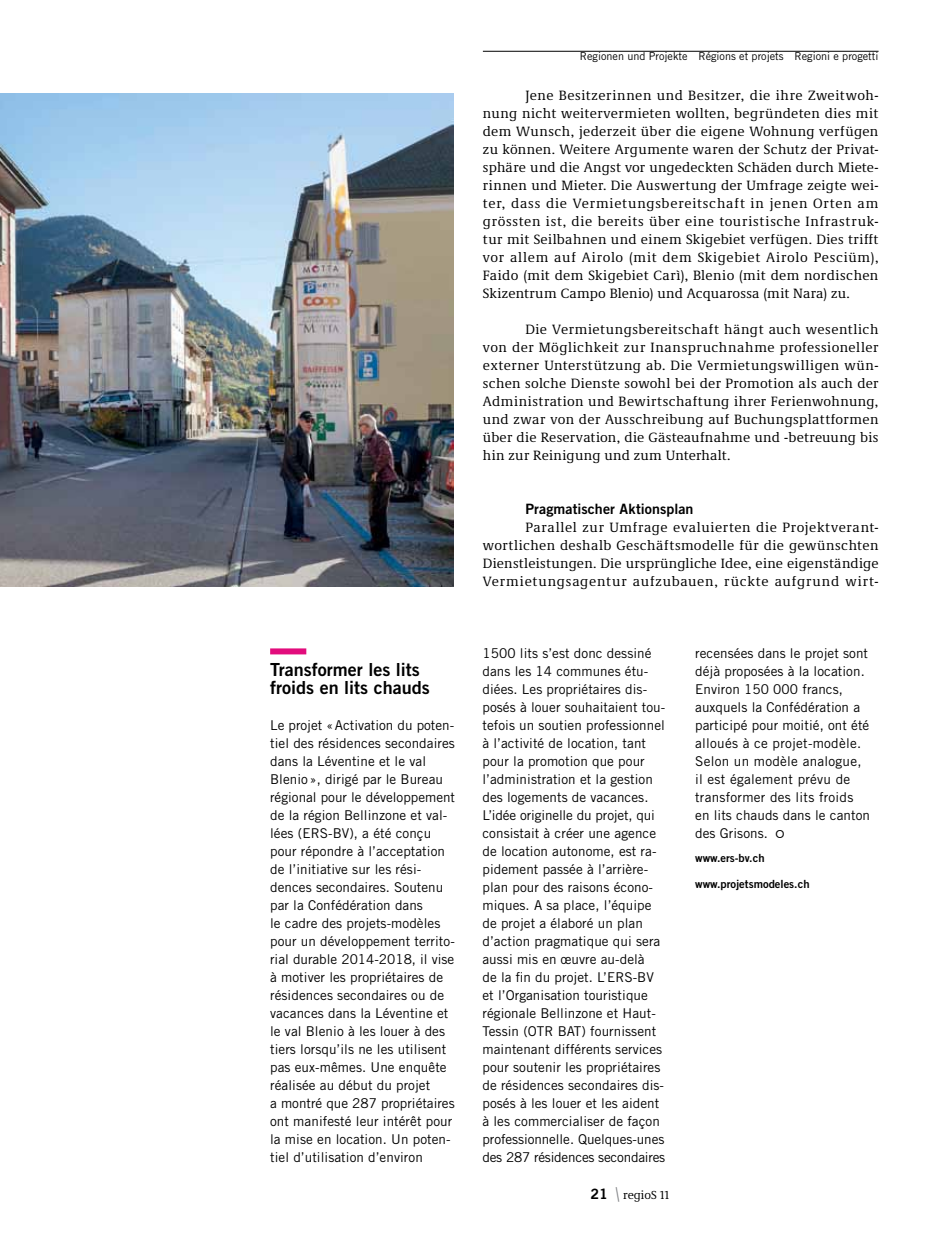
<style>
.page{position:relative;width:936px;height:1234px;background:#fff}
.page>*{position:absolute;margin:0;border:0;box-sizing:border-box;transform-origin:0 0}
.t1{font:18px/18px "Trade Gothic Bold Two";color:#000}
.t2{font:14.25px "Trade Gothic Bold Two";letter-spacing:.005em;color:#000}
.t3{font:13.8px/18px "Demos Next Pro";letter-spacing:.03em;color:#000;text-align:justify}
.t4{font:13.5px/18px "Trade Gothic";letter-spacing:.005em;color:#000}
.t5{font:12px "Demos Next Pro";color:#000}
.t6{font:11.25px "Trade Gothic Bold Two";color:#000}
.t7{font:10.8px "Trade Gothic";color:#000}
.s1{font-family:"Zine Sans Display OT";font-weight:500;font-size:12px}
.s2{font-family:"Trade Gothic Bold Two";font-size:14.25px}
.s3{font-size:15px;color:#808285}
</style>
<div class="page">
<img style="left:0;top:94px;width:453px;height:492px">
<hr style="left:483px;top:51px;width:395px;height:1px;background:#000">
<div style="left:270px;top:648px;width:36px;height:6px;background:#e20c7c"></div>
<h1 class="t1" style="left:270px;top:660px;width:161px">Transformer les lits froids en lits chauds</h1>
<p class="t4" style="left:270px;top:716px;width:186px">Le projet «Activation du poten&shy;tiel des résidences secondaires dans la Léventine et le val<br>Blenio », dirigé par le Bureau régional pour le développement de la région Bellinzone et val&shy;lées (ERS-BV), a été conçu pour répondre à l’acceptation de l’initiative sur les rési&shy;dences secondaires. Soutenu par la Confédération dans<br>le cadre des projets-modèles pour un développement territo&shy;rial durable 2014-2018, il vise à motiver les propriétaires de résidences secondaires ou de vacances dans la Léventine et le val Blenio à les louer à des tiers lorsqu’ils ne les utilisent pas eux-mêmes. Une enquête réalisée au début du projet<br>a montré que 287 propriétaires ont manifesté leur intérêt pour la mise en location. Un poten&shy;tiel d’utilisation d’environ</p>
<p class="t7" style="left:580px;top:49px;width:300px">Regionen und Projekte Régions et projets Regioni e progetti</p>
<p class="t3" style="left:483px;top:85px;width:397px;text-indent:43px">Jene Besitzerinnen und Besitzer, die ihre Zweitwoh&shy;nung nicht weitervermieten wollten, begründeten dies mit dem Wunsch, jederzeit über die eigene Wohnung verfügen zu können. Weitere Argumente waren der Schutz der Privat&shy;sphäre und die Angst vor ungedeckten Schäden durch Miete&shy;rinnen und Mieter. Die Auswertung der Umfrage zeigte wei&shy;ter, dass die Vermietungsbereitschaft in jenen Orten am grössten ist, die bereits über eine touristische Infrastruk&shy;tur mit Seilbahnen und einem Skigebiet verfügen. Dies trifft vor allem auf Airolo (mit dem Skigebiet Airolo Pesciüm), Faido (mit dem Skigebiet Carì), Blenio (mit dem nordischen Skizentrum Campo Blenio) und Acquarossa (mit Nara) zu.</p>
<p class="t3" style="left:483px;top:319px;width:397px;text-indent:43px">Die Vermietungsbereitschaft hängt auch wesentlich von der Möglichkeit zur Inanspruchnahme professioneller externer Unterstützung ab. Die Vermietungswilligen wün&shy;schen solche Dienste sowohl bei der Promotion als auch der Administration und Bewirtschaftung ihrer Ferienwohnung, und zwar von der Ausschreibung auf Buchungsplattformen über die Reservation, die Gästeaufnahme und -betreuung bis hin zur Reinigung und zum Unterhalt.</p>
<p class="t2" style="left:525px;top:500px;width:169px">Pragmatischer Aktionsplan</p>
<p class="t3" style="left:483px;top:517px;width:397px;text-indent:43px">Parallel zur Umfrage evaluierten die Projektverant&shy;wortlichen deshalb Geschäftsmodelle für die gewünschten Dienstleistungen. Die ursprüngliche Idee, eine eigenständige Vermietungsagentur aufzubauen, rückte aufgrund wirt-</p>
<p class="t4" style="left:482px;top:644px;width:184px">1500 lits s’est donc dessiné dans les 14 communes étu&shy;diées. Les propriétaires dis&shy;posés à louer souhaitaient tou&shy;tefois un soutien professionnel à l’activité de location, tant pour la promotion que pour l’administration et la gestion des logements de vacances.<br>L’idée originelle du projet, qui consistait à créer une agence de location autonome, est ra&shy;pidement passée à l’arrière&shy;plan pour des raisons écono&shy;miques. A sa place, l’équipe de projet a élaboré un plan d’action pragmatique qui sera aussi mis en œuvre au-delà<br>de la fin du projet. L’ERS-BV et l’Organisation touristique régionale Bellinzone et Haut-<br>Tessin (OTR BAT) fournissent maintenant différents services pour soutenir les propriétaires de résidences secondaires dis&shy;posés à les louer et les aident à les commercialiser de façon professionnelle. Quelques-unes des 287 résidences secondaires</p>
<p class="t4" style="left:695px;top:643px;width:176px">recensées dans le projet sont déjà proposées à la location.<br>Environ 150 000 francs, auxquels la Confédération a participé pour moitié, ont été alloués à ce projet-modèle.<br>Selon un modèle analogue, il est également prévu de transformer des lits froids en lits chauds dans le canton des Grisons. <span class="s1">◯</span></p>
<p class="t6" style="left:695px;top:851px;width:71px">www.ers-bv.ch</p>
<p class="t6" style="left:695px;top:876px;width:116px">www.projetsmodeles.ch</p>
<p class="t5" style="left:590px;top:1185px;width:80px"><span class="s2">21</span> <span class="s3">\</span> regioS 11</p>
</div>
